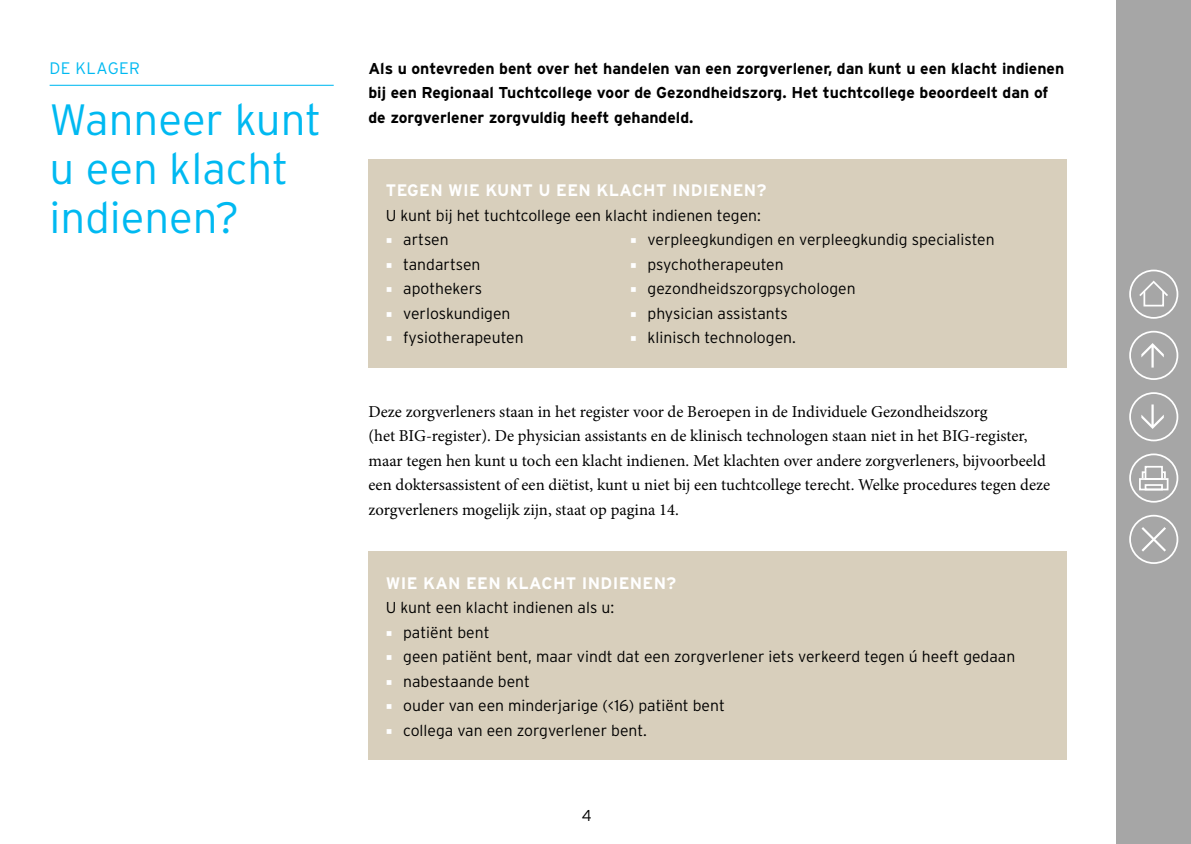
<style>
.page{position:relative;width:1191px;height:844px;background:#fff}
.page>*{position:absolute;margin:0;border:0;box-sizing:border-box;transform-origin:0 0}
.t1{font:300 43.75px/49px "Interstate";color:#00b9f1}
.t2{font:16.62px/24.5px "Minion Pro";color:#000}
.t3{font:700 16.62px "Interstate";letter-spacing:.19em;color:#fff}
.t4{font:300 16.62px "Interstate";color:#00b9f1}
.t5{font:300 15.75px "Interstate";color:#000}
.t6{font:700 15.75px/24.5px "Interstate";color:#000}
.s1{color:#fff}
</style>
<div class="page">
<div style="left:368px;top:159px;width:699px;height:209px;background:#d8cfbc"></div>
<div style="left:368px;top:551px;width:699px;height:209px;background:#d8cfbc"></div>
<hr style="left:50px;top:85px;width:284px;height:1px;background:#00b9f1">
<div style="left:1116px;top:0;width:75px;height:843px;background:#a6a6a6"></div>
<div style="left:1129px;top:392px;width:49px;height:49px;border:2px solid #fff;border-radius:50%"></div>
<svg style="left:1141px;top:404px;width:22px;height:25px"></svg>
<div style="left:1129px;top:331px;width:49px;height:49px;border:2px solid #fff;border-radius:50%"></div>
<svg style="left:1141px;top:343px;width:22px;height:24px"></svg>
<div style="left:1129px;top:514px;width:49px;height:50px;border:2px solid #fff;border-radius:50%"></div>
<svg style="left:1141px;top:527px;width:25px;height:24px"></svg>
<div style="left:1129px;top:453px;width:49px;height:49px;border:2px solid #fff;border-radius:50%"></div>
<div style="left:1139px;top:478px;width:29px;height:12px;border:2px solid #fff"></div>
<div style="left:1144px;top:484px;width:18px;height:6px;border:2px solid #fff"></div>
<div style="left:1144px;top:466px;width:18px;height:13px;border:2px solid #fff"></div>
<svg style="left:1140px;top:470px;width:6px;height:10px"></svg>
<svg style="left:1160px;top:470px;width:6px;height:10px"></svg>
<div style="left:1129px;top:269px;width:49px;height:50px;border:2px solid #fff;border-radius:50%"></div>
<svg style="left:1139px;top:280px;width:29px;height:27px"></svg>
<p class="t4" style="left:50px;top:58px;width:92px">de klager</p>
<h1 class="t1" style="left:50px;top:94px;width:273px">Wanneer kunt u een klacht indienen?</h1>
<p class="t6" style="left:368px;top:56px;width:697px">Als u ontevreden bent over het handelen van een zorgverlener, dan kunt u een klacht indienen bij een Regionaal Tuchtcollege voor de Gezondheidszorg. Het tuchtcollege beoordeelt dan of de zorgverlener zorgvuldig heeft gehandeld.</p>
<p class="t3" style="left:386px;top:181px;width:382px">Tegen wie kunt u een klacht indienen?</p>
<p class="t5" style="left:386px;top:206px;width:376px">U kunt bij het tuchtcollege een klacht indienen tegen:</p>
<p class="t5" style="left:386px;top:231px;width:64px"><span class="s1">○</span> artsen</p>
<p class="t5" style="left:386px;top:255px;width:96px"><span class="s1">○</span> tandartsen</p>
<p class="t5" style="left:386px;top:280px;width:98px"><span class="s1">○</span> apothekers</p>
<p class="t5" style="left:386px;top:304px;width:126px"><span class="s1">○</span> verloskundigen</p>
<p class="t5" style="left:386px;top:329px;width:139px"><span class="s1">○</span> fysiotherapeuten</p>
<p class="t5" style="left:630px;top:231px;width:366px"><span class="s1">○</span> verpleegkundigen en verpleegkundig specialisten</p>
<p class="t5" style="left:630px;top:255px;width:155px"><span class="s1">○</span> psychotherapeuten</p>
<p class="t5" style="left:630px;top:280px;width:227px"><span class="s1">○</span> gezondheidszorgpsychologen</p>
<p class="t5" style="left:630px;top:304px;width:159px"><span class="s1">○</span> physician assistants</p>
<p class="t5" style="left:630px;top:329px;width:167px"><span class="s1">○</span> klinisch technologen.</p>
<p class="t2" style="left:368px;top:399px;width:683px">Deze zorgverleners staan in het register voor de Beroepen in de Individuele Gezondheidszorg<br>(het BIG-register). De physician assistants en de klinisch technologen staan niet in het BIG-register, maar tegen hen kunt u toch een klacht indienen. Met klachten over andere zorgverleners, bijvoorbeeld een doktersassistent of een diëtist, kunt u niet bij een tuchtcollege terecht. Welke procedures tegen deze zorgverleners mogelijk zijn, staat op pagina 14.</p>
<p class="t3" style="left:386px;top:573px;width:292px">Wie kan een klacht indienen?</p>
<p class="t5" style="left:386px;top:598px;width:230px">U kunt een klacht indienen als u:</p>
<p class="t5" style="left:386px;top:623px;width:105px"><span class="s1">○</span> patiënt bent</p>
<p class="t5" style="left:386px;top:647px;width:631px"><span class="s1">○</span> geen patiënt bent, maar vindt dat een zorgverlener iets verkeerd tegen ú heeft gedaan</p>
<p class="t5" style="left:386px;top:672px;width:146px"><span class="s1">○</span> nabestaande bent</p>
<p class="t5" style="left:386px;top:696px;width:340px"><span class="s1">○</span> ouder van een minderjarige (&lt;16) patiënt bent</p>
<p class="t5" style="left:386px;top:721px;width:263px"><span class="s1">○</span> collega van een zorgverlener bent.</p>
<p class="t5" style="left:582px;top:806px;width:11px">4</p>
</div>
